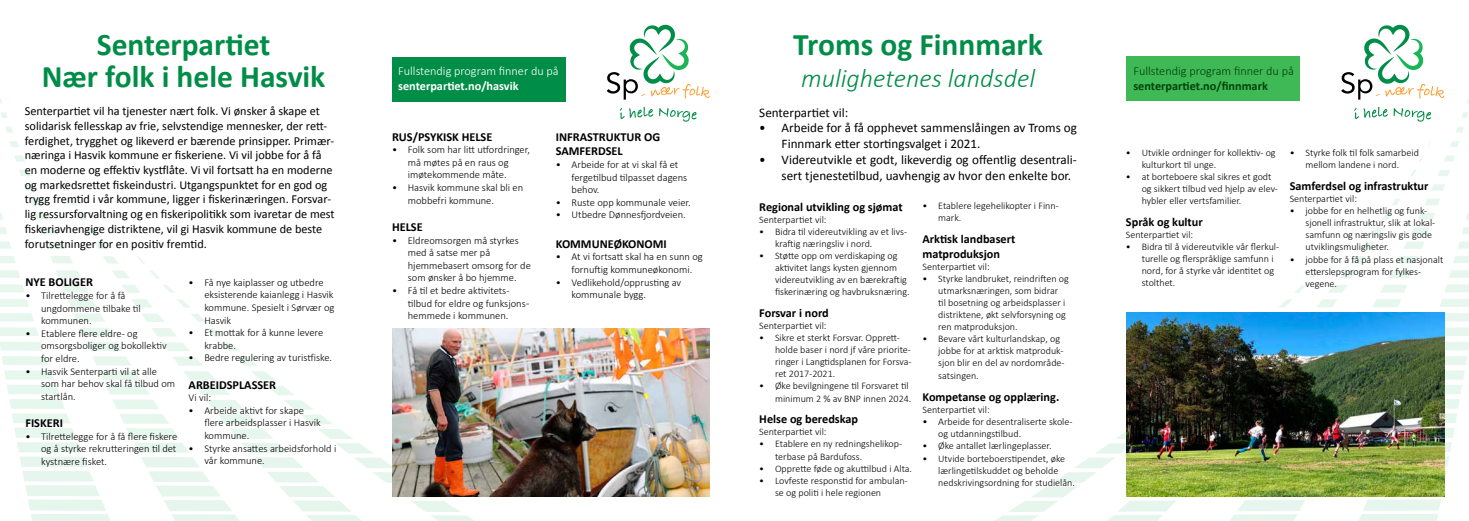
<style>
.page{position:relative;width:1469px;height:521px;background:#fff}
.page>*{position:absolute;margin:0;border:0;box-sizing:border-box;transform-origin:0 0}
.t1{font:700 31.5px/31.5px "Calibri";color:#008d47;text-align:center}
.t2{font:italic 300 26.25px "Calibri";color:#008d47}
.t3{font:13.12px/15.8px "Calibri";color:#000}
.t4{font:12.25px/14.7px "Calibri";color:#000}
.t5{font:700 12.25px/14.7px "Calibri";color:#000}
.t6{font:300 12.25px "Calibri";color:#fff}
.t7{font:300 12.25px "Calibri";color:#00420b}
.t8{font:700 12.25px "Calibri";color:#00420b}
.t9{font:700 12.25px "Calibri";color:#fff}
.t10{font:300 10.5px/12.6px "Calibri";color:#000}
.t11{font:300 10.06px/12.1px "Calibri";color:#000}
.s1{font-size:10.5px}
</style>
<div class="page">
<svg style="left:0;top:98px;width:87px;height:122px"></svg>
<div style="left:392px;top:57px;width:174px;height:44px;background:#008d47"></div>
<svg style="left:606px;top:25px;width:103px;height:75px"></svg>
<svg style="left:620px;top:107px;width:33px;height:12px"></svg>
<svg style="left:659px;top:108px;width:37px;height:14px"></svg>
<svg style="left:1341px;top:24px;width:127px;height:181px"></svg>
<div style="left:1125px;top:56px;width:174px;height:44px;background:#3fb955"></div>
<img style="left:1126px;top:313px;width:318px;height:183px">
<img style="left:392px;top:329px;width:317px;height:167px">
<h1 class="t1" style="left:42px;top:29px;width:285px">Senterpartiet<br>Nær folk i hele Hasvik</h1>
<p class="t4" style="left:25px;top:104px;width:311px">Senterpartiet vil ha tjenester nært folk. Vi ønsker å skape et solidarisk fellesskap av frie, selvstendige mennesker, der rett&shy;ferdighet, trygghet og likeverd er bærende prinsipper. Primær&shy;næringa i Hasvik kommune er fiskeriene. Vi vil jobbe for å få en moderne og effektiv kystflåte. Vi vil fortsatt ha en moderne og markedsrettet fiskeindustri. Utgangspunktet for en god og trygg fremtid i vår kommune, ligger i fiskerinæringen. Forsvar&shy;lig ressursforvaltning og en fiskeripolitikk som ivaretar de mest fiskeriavhengige distriktene, vil gi Hasvik kommune de beste forutsetninger for en positiv fremtid.</p>
<p class="t5" style="left:25px;top:275px;width:69px">NYE BOLIGER</p>
<p class="t10" style="left:41px;top:289px;width:101px;text-indent:-16px">• Tilrettelegge for å få ungdommene tilbake til kommunen.</p>
<p class="t10" style="left:41px;top:326px;width:127px;text-indent:-16px">• Etablere flere eldre- og omsorgsboliger og bokollektiv for eldre.</p>
<p class="t10" style="left:41px;top:364px;width:136px;text-indent:-16px">• Hasvik Senterparti vil at alle som har behov skal få tilbud om startlån.</p>
<p class="t5" style="left:25px;top:416px;width:39px">FISKERI</p>
<p class="t10" style="left:41px;top:429px;width:137px;text-align:justify;text-indent:-16px">• Tilrettelegge for å få flere fiskere og å styrke rekrutteringen til det kystnære fisket.</p>
<p class="t10" style="left:204px;top:275px;width:132px;text-indent:-16px">• Få nye kaiplasser og utbedre eksisterende kaianlegg i Hasvik kommune. Spesielt i Sørvær og<br>Hasvik</p>
<p class="t10" style="left:204px;top:326px;width:120px;text-indent:-16px">• Et mottak for å kunne levere krabbe.</p>
<p class="t10" style="left:189px;top:351px;width:145px">• Bedre regulering av turistfiske.</p>
<p class="t5" style="left:189px;top:377px;width:89px">ARBEIDSPLASSER</p>
<p class="t10" style="left:189px;top:391px;width:24px">Vi vil:</p>
<p class="t10" style="left:204px;top:403px;width:118px;text-indent:-16px">• Arbeide aktivt for skape flere arbeidsplasser i Hasvik kommune.</p>
<p class="t10" style="left:204px;top:441px;width:133px;text-indent:-16px">• Styrke ansattes arbeidsforhold i vår kommune.</p>
<p class="t6" style="left:398px;top:63px;width:162px">Fullstendig program finner du på</p>
<p class="t9" style="left:398px;top:78px;width:122px">senterpartiet.no/hasvik</p>
<p class="t5" style="left:392px;top:129px;width:102px">RUS/PSYKISK HELSE</p>
<p class="t10" style="left:408px;top:143px;width:124px;text-indent:-16px">• Folk som har litt utfordringer, må møtes på en raus og imøtekommende måte.</p>
<p class="t10" style="left:408px;top:181px;width:117px;text-indent:-16px">• Hasvik kommune skal bli en mobbefri kommune.</p>
<p class="t5" style="left:392px;top:220px;width:32px">HELSE</p>
<p class="t10" style="left:408px;top:233px;width:125px;text-indent:-16px">• Eldreomsorgen må styrkes med å satse mer på hjemmebasert omsorg for de som ønsker å bo hjemme.</p>
<p class="t10" style="left:408px;top:284px;width:122px;text-indent:-16px">• Få til et bedre aktivitets&shy;tilbud for eldre og funksjons&shy;hemmede i kommunen.</p>
<p class="t5" style="left:556px;top:129px;width:106px">INFRASTRUKTUR OG<br>SAMFERDSEL</p>
<p class="t10" style="left:571px;top:158px;width:117px;text-indent:-16px">• Arbeide for at vi skal få et fergetilbud tilpasset dagens behov.</p>
<p class="t10" style="left:556px;top:195px;width:136px">• Ruste opp kommunale veier.</p>
<p class="t10" style="left:556px;top:208px;width:131px">• Utbedre Dønnesfjordveien.</p>
<p class="t5" style="left:556px;top:236px;width:113px">KOMMUNEØKONOMI</p>
<p class="t10" style="left:556px;top:250px;width:148px;text-align:center">• At vi fortsatt skal ha en sunn og fornuftig kommuneøkonomi.</p>
<p class="t10" style="left:571px;top:275px;width:111px;text-indent:-16px">• Vedlikehold/opprusting av kommunale bygg.</p>
<h1 class="t1" style="left:793px;top:29px;width:251px">Troms og Finnmark</h1>
<h2 class="t2" style="left:801px;top:62px;width:236px">mulighetenes landsdel</h2>
<h3 class="t3" style="left:759px;top:104px;width:91px">Senterpartiet vil:</h3>
<h3 class="t3" style="left:781px;top:120px;width:297px;text-indent:-22px">• Arbeide for å få opphevet sammenslåingen av Troms og<br>Finnmark etter stortingsvalget i 2021.</h3>
<h3 class="t3" style="left:781px;top:152px;width:297px;text-indent:-22px">• Videreutvikle et godt, likeverdig og offentlig desentrali&shy;sert tjenestetilbud, uavhengig av hvor den enkelte bor.</h3>
<p class="t5" style="left:759px;top:199px;width:145px">Regional utvikling og sjømat</p>
<p class="t11" style="left:759px;top:213px;width:69px">Senterpartiet vil:</p>
<p class="t11" style="left:775px;top:225px;width:134px;text-indent:-16px">• Bidra til videreutvikling av et livs&shy;kraftig næringsliv i nord.</p>
<p class="t11" style="left:775px;top:249px;width:136px;text-indent:-16px">• Støtte opp om verdiskaping og aktivitet langs kysten gjennom videreutvikling av en bærekraftig fiskerinæring og havbruksnæring.</p>
<p class="t5" style="left:759px;top:306px;width:71px">Forsvar i nord</p>
<p class="t11" style="left:759px;top:319px;width:69px">Senterpartiet vil:</p>
<p class="t11" style="left:775px;top:331px;width:138px;text-indent:-16px">• Sikre et sterkt Forsvar. Opprett&shy;holde baser i nord jf våre priorite&shy;ringer i Langtidsplanen for Forsva&shy;ret 2017-2021.</p>
<p class="t11" style="left:759px;top:380px;width:154px;text-align:right">• Øke bevilgningene til Forsvaret til minimum 2 % av BNP innen 2024.</p>
<p class="t5" style="left:759px;top:412px;width:100px">Helse og beredskap</p>
<p class="t11" style="left:759px;top:425px;width:69px">Senterpartiet vil:</p>
<p class="t11" style="left:775px;top:437px;width:129px;text-indent:-16px">• Etablere en ny redningshelikop&shy;terbase på Bardufoss.</p>
<p class="t11" style="left:759px;top:462px;width:154px">• Opprette føde og akuttilbud i Alta.</p>
<p class="t11" style="left:775px;top:474px;width:134px;text-indent:-16px">• Lovfeste responstid for ambulan&shy;se og politi i hele regionen</p>
<p class="t11" style="left:938px;top:199px;width:122px;text-indent:-16px">• Etablere legehelikopter i Finn&shy;mark.</p>
<p class="t5" style="left:922px;top:231px;width:94px">Arktisk landbasert matproduksjon</p>
<p class="t11" style="left:922px;top:260px;width:69px">Senterpartiet vil:</p>
<p class="t11" style="left:938px;top:272px;width:132px;text-indent:-16px">• Styrke landbruket, reindriften og utmarksnæringen, som bidrar<br>til bosetning og arbeidsplasser i distriktene, økt selvforsyning og ren matproduksjon.</p>
<p class="t11" style="left:938px;top:332px;width:128px;text-indent:-16px">• Bevare vårt kulturlandskap, og jobbe for at arktisk matproduk&shy;sjon blir en del av nordområde&shy;satsingen.</p>
<p class="t5" style="left:922px;top:389px;width:138px">Kompetanse og opplæring.</p>
<p class="t11" style="left:922px;top:403px;width:69px">Senterpartiet vil:</p>
<p class="t11" style="left:938px;top:415px;width:136px;text-indent:-16px"><span class="s1">• A</span>rbeide for desentraliserte skole&shy;og utdanningstilbud.</p>
<p class="t11" style="left:922px;top:439px;width:130px">• Øke antallet lærlingeplasser.</p>
<p class="t11" style="left:938px;top:452px;width:138px;text-indent:-16px">• Utvide borteboerstipendet, øke lærlingetilskuddet og beholde nedskrivingsordning for studielån.</p>
<p class="t7" style="left:1133px;top:63px;width:162px">Fullstendig program finner du på</p>
<p class="t8" style="left:1133px;top:78px;width:136px">senterpartiet.no/finnmark</p>
<p class="t11" style="left:1141px;top:146px;width:135px;text-indent:-16px">• Utvikle ordninger for kollektiv- og kulturkort til unge.</p>
<p class="t11" style="left:1141px;top:170px;width:138px;text-indent:-16px">• at borteboere skal sikres et godt og sikkert tilbud ved hjelp av elev&shy;hybler eller vertsfamilier.</p>
<p class="t5" style="left:1125px;top:214px;width:78px">Språk og kultur</p>
<p class="t11" style="left:1125px;top:228px;width:69px">Senterpartiet vil:</p>
<p class="t11" style="left:1141px;top:240px;width:139px;text-indent:-16px">• Bidra til å videreutvikle vår flerkul&shy;turelle og flerspråklige samfunn i nord, for å styrke vår identitet og stolthet.</p>
<p class="t11" style="left:1289px;top:146px;width:131px;line-height:12.6px;text-align:center">• Styrke folk til folk samarbeid mellom landene i nord.</p>
<p class="t5" style="left:1289px;top:179px;width:140px">Samferdsel og infrastruktur</p>
<p class="t11" style="left:1289px;top:192px;width:69px">Senterpartiet vil:</p>
<p class="t11" style="left:1305px;top:204px;width:131px;text-indent:-16px">• jobbe for en helhetlig og funk&shy;sjonell infrastruktur, slik at lokal&shy;samfunn og næringsliv gis gode utviklingsmuligheter.</p>
<p class="t11" style="left:1305px;top:253px;width:139px;text-indent:-16px">• jobbe for å få på plass et nasjonalt etterslepsprogram for fylkes&shy;vegene.</p>
</div>
